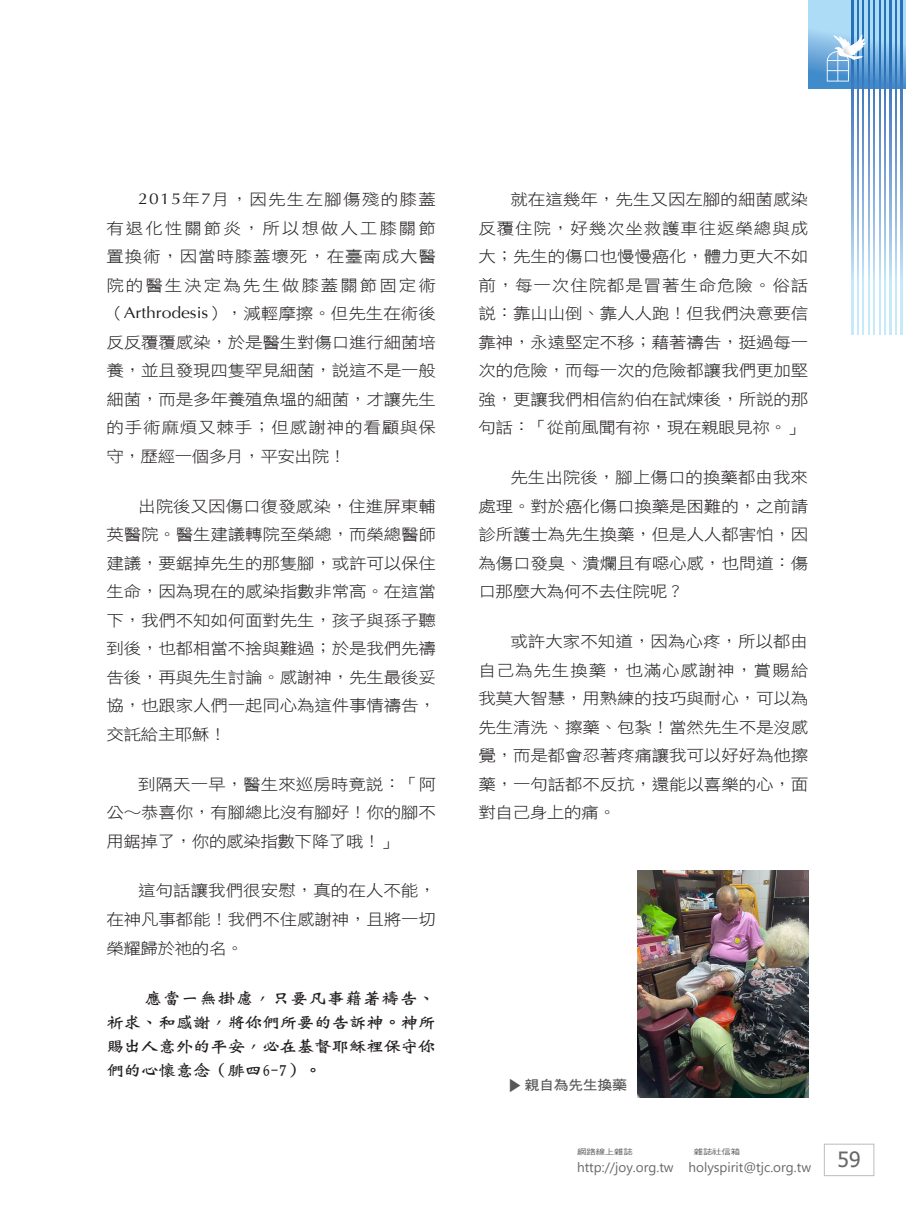
<style>
.page{position:relative;width:906px;height:1217px;background:#fff}
.page>*{position:absolute;margin:0;border:0;box-sizing:border-box;transform-origin:0 0}
.t1{font:21px "Tahoma";color:#696866}
.Normal經文{font:16.2px/24px "DF Wei Bei W7 WIN BF";letter-spacing:-.04em;color:#231f20;text-align:justify;scale:1.11 1}
.t2{font:15.75px/28.5px "DF Hei W3 WIN BF";letter-spacing:-.01em;color:#231f20;text-align:justify;scale:1.11 1}
.t3{font:13.5px "Segoe UI";color:#696866}
.t4{font:13.5px "DF Hei W7 WIN BF";letter-spacing:-.025em;color:#57585a;scale:1.11 1}
.t5{font:7.5px "DF Hei W5 WIN BF";letter-spacing:-.015em;color:#57585a;scale:1.25 1}
.s1{font-family:"Optima"}
</style>
<div class="page">
<div style="left:824px;top:1143px;width:50px;height:32px;border:1px solid #bcbdc0"></div>
<svg style="left:808px;top:0;width:98px;height:88px;background:#7fb8e2"></svg>
<svg style="left:851px;top:0;width:2px;height:334px"></svg>
<svg style="left:857px;top:0;width:1px;height:334px"></svg>
<svg style="left:862px;top:0;width:2px;height:334px"></svg>
<svg style="left:868px;top:0;width:1px;height:334px"></svg>
<svg style="left:873px;top:0;width:2px;height:334px"></svg>
<svg style="left:879px;top:0;width:1px;height:334px"></svg>
<svg style="left:884px;top:0;width:1px;height:334px"></svg>
<svg style="left:890px;top:0;width:1px;height:334px"></svg>
<svg style="left:895px;top:0;width:1px;height:334px"></svg>
<svg style="left:901px;top:0;width:1px;height:334px"></svg>
<svg style="left:826px;top:34px;width:39px;height:47px"></svg>
<img style="left:637px;top:870px;width:171px;height:227px">
<p class="t2" style="left:106px;top:185px;width:298px;text-indent:32px"><span class="s1">2015</span>年<span class="s1">7</span>月，因先生左腳傷殘的膝蓋有退化性關節炎，所以想做人工膝關節置換術，因當時膝蓋壞死，在臺南成大醫院的醫生決定為先生做膝蓋關節固定術（<span class="s1">Arthrodesis</span>），減輕摩擦。但先生在術後反反覆覆感染，於是醫生對傷口進行細菌培養，並且發現四隻罕見細菌，說這不是一般細菌，而是多年養殖魚塭的細菌，才讓先生的手術麻煩又棘手；但感謝神的看顧與保守，歷經一個多月，平安出院！</p>
<p class="t2" style="left:106px;top:491px;width:298px;text-indent:32px">出院後又因傷口復發感染，住進屏東輔英醫院。醫生建議轉院至榮總，而榮總醫師建議，要鋸掉先生的那隻腳，或許可以保住生命，因為現在的感染指數非常高。在這當下，我們不知如何面對先生，孩子與孫子聽到後，也都相當不捨與難過；於是我們先禱告後，再與先生討論。感謝神，先生最後妥協，也跟家人們一起同心為這件事情禱告，交託給主耶穌！</p>
<p class="t2" style="left:106px;top:769px;width:298px;text-indent:32px">到隔天一早，醫生來巡房時竟說：「阿公～恭喜你，有腳總比沒有腳好！你的腳不用鋸掉了，你的感染指數下降了哦！」</p>
<p class="t2" style="left:106px;top:876px;width:298px;text-indent:32px">這句話讓我們很安慰，真的在人不能，在神凡事都能！我們不住感謝神，且將一切榮耀歸於祂的名。</p>
<p class="Normal經文" style="left:106px;top:985px;width:298px;text-indent:38px">應當一無掛慮，只要凡事藉著禱告、祈求、和感謝，將你們所要的告訴神。神所賜出人意外的平安，必在基督耶穌裡保守你們的心懷意念（腓四6-7）。</p>
<p class="t2" style="left:478px;top:185px;width:298px;text-indent:32px">就在這幾年，先生又因左腳的細菌感染反覆住院，好幾次坐救護車往返榮總與成大；先生的傷口也慢慢癌化，體力更大不如前，每一次住院都是冒著生命危險。俗話說：靠山山倒、靠人人跑！但我們決意要信靠神，永遠堅定不移；藉著禱告，挺過每一次的危險，而每一次的危險都讓我們更加堅強，更讓我們相信約伯在試煉後，所說的那句話：「從前風聞有祢，現在親眼見祢。」</p>
<p class="t2" style="left:478px;top:463px;width:298px;text-indent:32px">先生出院後，腳上傷口的換藥都由我來處理。對於癌化傷口換藥是困難的，之前請診所護士為先生換藥，但是人人都害怕，因為傷口發臭、潰爛且有噁心感，也問道：傷口那麼大為何不去住院呢？</p>
<p class="t2" style="left:478px;top:627px;width:298px;text-indent:32px">或許大家不知道，因為心疼，所以都由自己為先生換藥，也滿心感謝神，賞賜給我莫大智慧，用熟練的技巧與耐心，可以為先生清洗、擦藥、包紮！當然先生不是沒感覺，而是都會忍著疼痛讓我可以好好為他擦藥，一句話都不反抗，還能以喜樂的心，面對自己身上的痛。</p>
<p class="t4" style="left:522px;top:1077px;width:15px;rotate:90deg">▲</p>
<p class="t4" style="left:524px;top:1078px;width:94px">親自為先生換藥</p>
<p class="t5" style="left:577px;top:1147px;width:46px">網路線上雜誌</p>
<p class="t5" style="left:694px;top:1147px;width:39px">雜誌社信箱</p>
<p class="t3" style="left:577px;top:1154px;width:235px">http://joy.org.tw holyspirit@tjc.org.tw</p>
<p class="t1" style="left:837px;top:1144px;width:24px">59</p>
</div>
